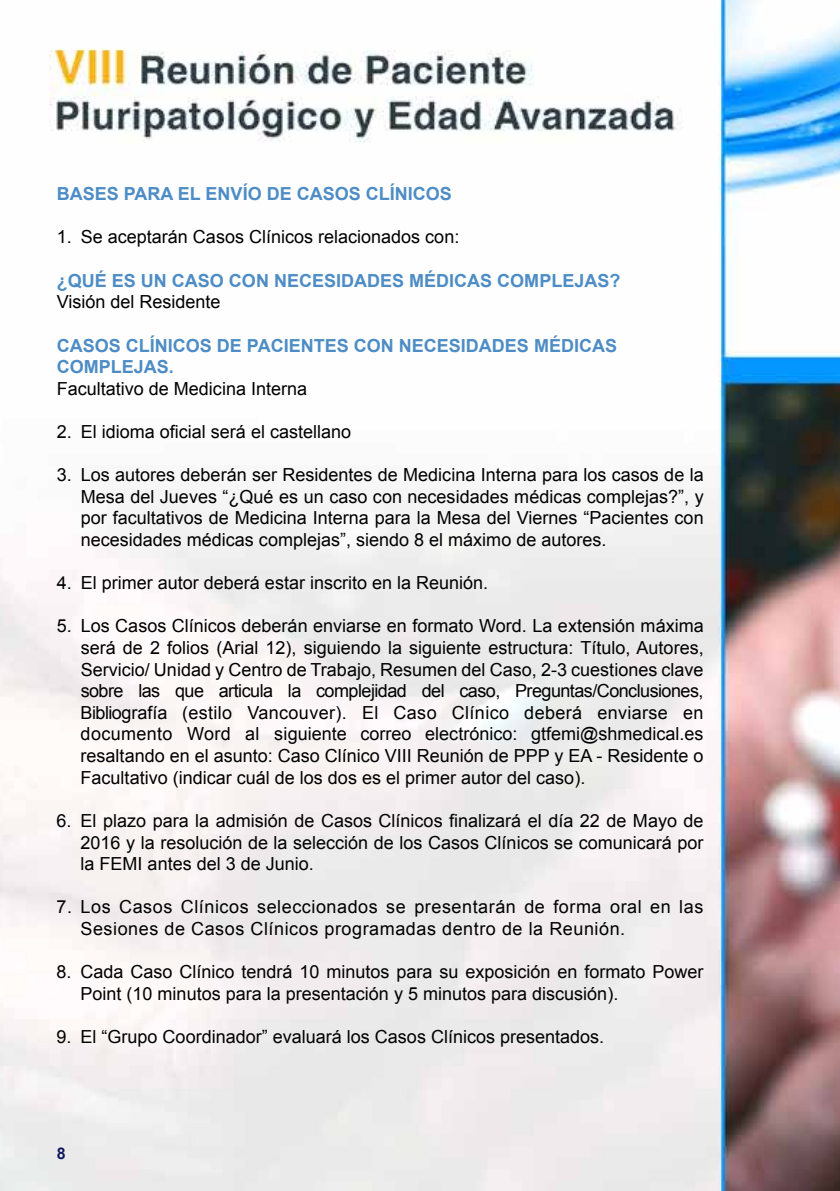
<style>
.page{position:relative;width:840px;height:1191px;background:#fff}
.page>*{position:absolute;margin:0;border:0;box-sizing:border-box;transform-origin:0 0}
.t1{font:18px/21.6px "Arial";color:#000;text-align:justify}
.t2{font:700 18px/21.6px "Arial";color:#4d8cc5}
.t3{font:18px/21.6px "Arial";letter-spacing:.03em;color:#000}
.t4{font:700 16px "Arial";color:#0f185d}
</style>
<div class="page">
<img style="left:0;top:0;width:839px;height:1191px">
<p class="t2" style="left:57px;top:184px;width:396px">BASES PARA EL ENVÍO DE CASOS CLÍNICOS</p>
<p class="t1" style="left:57px;top:226px;width:404px">1. Se aceptarán Casos Clínicos relacionados con:</p>
<p class="t2" style="left:57px;top:270px;width:565px">¿QUÉ ES UN CASO CON NECESIDADES MÉDICAS COMPLEJAS?</p>
<p class="t1" style="left:57px;top:291px;width:165px">Visión del Residente</p>
<p class="t2" style="left:57px;top:335px;width:561px">CASOS CLÍNICOS DE PACIENTES CON NECESIDADES MÉDICAS<br>COMPLEJAS.</p>
<p class="t1" style="left:57px;top:378px;width:252px">Facultativo de Medicina Interna</p>
<p class="t1" style="left:57px;top:421px;width:296px">2. El idioma oficial será el castellano</p>
<p class="t1" style="left:81px;top:464px;width:624px;text-indent:-24px">3. Los autores deberán ser Residentes de Medicina Interna para los casos de la Mesa del Jueves “¿Qué es un caso con necesidades médicas complejas?”, y por facultativos de Medicina Interna para la Mesa del Viernes “Pacientes con necesidades médicas complejas”, siendo 8 el máximo de autores.</p>
<p class="t1" style="left:57px;top:572px;width:433px">4. El primer autor deberá estar inscrito en la Reunión.</p>
<p class="t1" style="left:81px;top:615px;width:624px;text-indent:-24px">5. Los Casos Clínicos deberán enviarse en formato Word. La extensión máxima será de 2 folios (Arial 12), siguiendo la siguiente estructura: Título, Autores, Servicio/ Unidad y Centro de Trabajo, Resumen del Caso, 2-3 cuestiones clave sobre las que articula la complejidad del caso, Preguntas/Conclusiones, Bibliografía (estilo Vancouver). El Caso Clínico deberá enviarse en documento Word al siguiente correo electrónico: gtfemi@shmedical.es resaltando en el asunto: Caso Clínico VIII Reunión de PPP y EA - Residente o Facultativo (indicar cuál de los dos es el primer autor del caso).</p>
<p class="t1" style="left:80px;top:810px;width:624px;text-indent:-24px">6. El plazo para la admisión de Casos Clínicos finalizará el día 22 de Mayo de 2016 y la resolución de la selección de los Casos Clínicos se comunicará por la FEMI antes del 3 de Junio.</p>
<p class="t3" style="left:80px;top:896px;width:624px;text-indent:-24px">7. Los Casos Clínicos seleccionados se presentarán de forma oral en las<br>Sesiones de Casos Clínicos programadas dentro de la Reunión.</p>
<p class="t1" style="left:80px;top:961px;width:624px;text-indent:-24px">8. Cada Caso Clínico tendrá 10 minutos para su exposición en formato Power<br>Point (10 minutos para la presentación y 5 minutos para discusión).</p>
<p class="t1" style="left:56px;top:1026px;width:549px">9. El “Grupo Coordinador” evaluará los Casos Clínicos presentados.</p>
<p class="t4" style="left:57px;top:1142px;width:10px">8</p>
</div>
